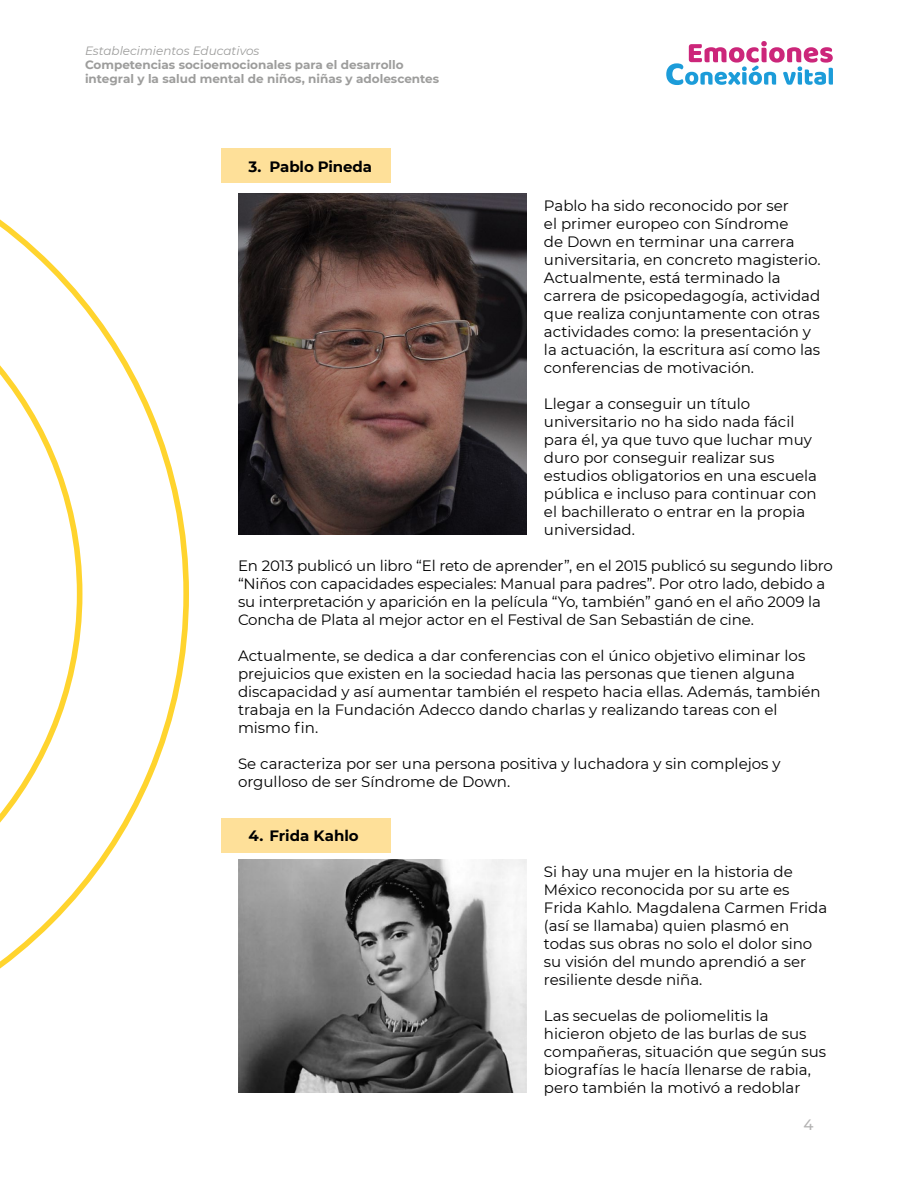
<style>
.page{position:relative;width:918px;height:1188px;background:#fff}
.page>*{position:absolute;margin:0;border:0;box-sizing:border-box;transform-origin:0 0}
.Cuerpo{font:15px/18px "Montserrat";color:#000}
.t1{font:700 15px "Montserrat";letter-spacing:-.005em;color:#000}
.t2{font:500 15px "Montserrat";color:#b3b2b2}
.t3{font:700 12px/14.4px "Montserrat";color:#9d9d9c}
.t4{font:italic 12px "Montserrat";color:#9d9d9c}
</style>
<div class="page">
<svg style="left:666px;top:41px;width:167px;height:44px"></svg>
<svg style="left:0;top:219px;width:189px;height:750px"></svg>
<div style="left:221px;top:818px;width:170px;height:35px;background:#fee099"></div>
<div style="left:221px;top:148px;width:170px;height:35px;background:#fee099"></div>
<img style="left:239px;top:194px;width:287px;height:340px">
<img style="left:239px;top:860px;width:287px;height:232px">
<p class="t4" style="left:85px;top:42px;width:176px">Establecimientos Educativos</p>
<p class="t3" style="left:85px;top:57px;width:356px">Competencias socioemocionales para el desarrollo integral y la salud mental de niños, niñas y adolescentes</p>
<h2 class="t1" style="left:249px;top:155px;width:125px">3. Pablo Pineda</h2>
<p class="Cuerpo" style="left:544px;top:196px;width:278px">Pablo ha sido reconocido por ser<br>el primer europeo con Síndrome<br>de Down en terminar una carrera universitaria, en concreto magisterio.<br>Actualmente, está terminado la carrera de psicopedagogía, actividad que realiza conjuntamente con otras actividades como: la presentación y la actuación, la escritura así como las conferencias de motivación.</p>
<p class="Cuerpo" style="left:544px;top:394px;width:275px">Llegar a conseguir un título universitario no ha sido nada fácil para él, ya que tuvo que luchar muy duro por conseguir realizar sus estudios obligatorios en una escuela pública e incluso para continuar con el bachillerato o entrar en la propia universidad.</p>
<p class="Cuerpo" style="left:238px;top:556px;width:596px">En 2013 publicó un libro “El reto de aprender”, en el 2015 publicó su segundo libro “Niños con capacidades especiales: Manual para padres”. Por otro lado, debido a su interpretación y aparición en la película “Yo, también” ganó en el año 2009 la Concha de Plata al mejor actor en el Festival de San Sebastián de cine.</p>
<p class="Cuerpo" style="left:238px;top:646px;width:584px">Actualmente, se dedica a dar conferencias con el único objetivo eliminar los prejuicios que existen en la sociedad hacia las personas que tienen alguna discapacidad y así aumentar también el respeto hacia ellas. Además, también trabaja en la Fundación Adecco dando charlas y realizando tareas con el mismo fin.</p>
<p class="Cuerpo" style="left:238px;top:754px;width:544px">Se caracteriza por ser una persona positiva y luchadora y sin complejos y orgulloso de ser Síndrome de Down.</p>
<h2 class="t1" style="left:249px;top:825px;width:112px">4. Frida Kahlo</h2>
<p class="Cuerpo" style="left:544px;top:862px;width:285px">Si hay una mujer en la historia de<br>México reconocida por su arte es<br>Frida Kahlo. Magdalena Carmen Frida (así se llamaba) quien plasmó en todas sus obras no solo el dolor sino su visión del mundo aprendió a ser resiliente desde niña.</p>
<p class="Cuerpo" style="left:544px;top:1006px;width:284px">Las secuelas de poliomelitis la hicieron objeto de las burlas de sus compañeras, situación que según sus biografías le hacía llenarse de rabia, pero también la motivó a redoblar</p>
<p class="t2" style="left:804px;top:1114px;width:12px">4</p>
</div>
